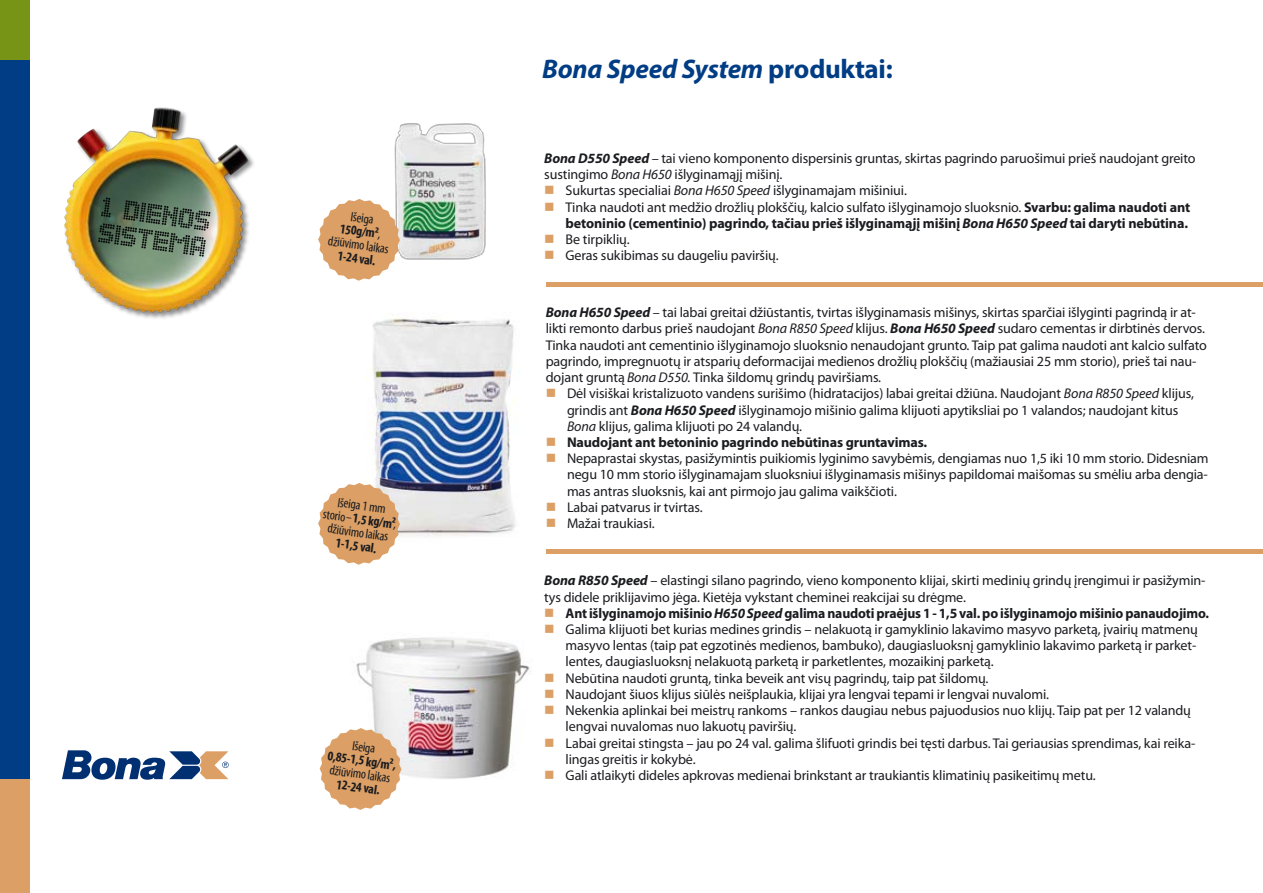
<style>
.page{position:relative;width:1263px;height:893px;background:#fff}
.page>*{position:absolute;margin:0;border:0;box-sizing:border-box;transform-origin:0 0}
.t1{font:italic 700 27px "Myriad Pro";letter-spacing:-.01em;color:#003d84}
.t2{font:14.1px/16.2px "Myriad Pro";letter-spacing:-.01em;color:#1b1c20}
.t3{font:700 14.1px "Myriad Pro";letter-spacing:-.01em;color:#1b1c20}
.t4{font:condensed 13.5px/13.5px "Myriad Pro";color:#1b1c20;text-align:center}
.t5{font:700 condensed 13.5px "Myriad Pro";color:#1b1c20}
.s1{font-weight:700}
.s2{font-style:normal}
.s3{font-weight:700;font-style:italic}
.s4{font-style:italic}
</style>
<div class="page">
<hr style="left:546px;top:550px;width:717px;height:4px;background:#dca066">
<hr style="left:546px;top:282px;width:717px;height:4px;background:#dca066">
<svg style="left:62px;top:750px;width:167px;height:30px"></svg>
<div style="left:0;top:60px;width:30px;height:720px;background:#003d84"></div>
<div style="left:0;top:780px;width:30px;height:113px;background:#dca066"></div>
<div style="left:0;top:0;width:30px;height:60px;background:#789416"></div>
<img style="left:394px;top:123px;width:92px;height:137px">
<img style="left:364px;top:317px;width:152px;height:220px">
<img style="left:356px;top:637px;width:175px;height:142px">
<img style="left:64px;top:107px;width:185px;height:206px">
<svg style="left:98px;top:197px;width:112px;height:60px;background:#596d5c"></svg>
<svg style="left:318px;top:483px;width:82px;height:82px"></svg>
<svg style="left:318px;top:199px;width:82px;height:82px"></svg>
<svg style="left:320px;top:728px;width:81px;height:82px"></svg>
<p class="t4" style="left:333px;top:207px;width:63px;rotate:8deg">Išeiga<br><span class="s1">150g/m²</span>, džiūvimo laikas</p>
<p class="t5" style="left:339px;top:247px;width:40px;rotate:8deg">1-24 val.</p>
<p class="t4" style="left:326px;top:494px;width:75px;rotate:8deg">Išeiga 1 mm storio – <span class="s1">1,5 kg/m²</span>, džiūvimo laikas</p>
<p class="t5" style="left:337px;top:534px;width:43px;rotate:8deg">1-1,5 val.</p>
<p class="t4" style="left:353px;top:739px;width:25px;rotate:8deg">Išeiga</p>
<p class="t5" style="left:329px;top:747px;width:71px;rotate:8deg">0,85-1,5 kg/m²,</p>
<p class="t4" style="left:331px;top:763px;width:63px;rotate:8deg">džiūvimo laikas</p>
<p class="t5" style="left:338px;top:776px;width:45px;rotate:8deg">12-24 val.</p>
<h1 class="t1" style="left:542px;top:52px;width:352px">Bona Speed System <span class="s2">produktai:</span></h1>
<p class="t2" style="left:544px;top:150px;width:653px"><span class="s3">Bona D550 Speed</span> – tai vieno komponento dispersinis gruntas, skirtas pagrindo paruošimui prieš naudojant greito</p>
<p class="t2" style="left:544px;top:166px;width:240px">sustingimo <span class="s4">Bona H650</span> išlyginamąjį mišinį.</p>
<p class="t2" style="left:566px;top:182px;width:343px">Sukurtas specialiai <span class="s4">Bona H650 Speed</span> išlyginamajam mišiniui.</p>
<p class="t2" style="left:566px;top:199px;width:626px">Tinka naudoti ant medžio drožlių plokščių, kalcio sulfato išlyginamojo sluoksnio. <span class="s1">Svarbu: galima naudoti ant</span></p>
<p class="t3" style="left:566px;top:214px;width:624px">betoninio (cementinio) pagrindo, tačiau prieš išlyginamąjį mišinį <span class="s4">Bona H650 Speed</span> tai daryti nebūtina.</p>
<p class="t2" style="left:566px;top:231px;width:66px">Be tirpiklių.</p>
<p class="t2" style="left:566px;top:247px;width:215px">Geras sukibimas su daugeliu paviršių.</p>
<p class="t2" style="left:546px;top:304px;width:663px"><span class="s3">Bona H650 Speed</span> – tai labai greitai džiūstantis, tvirtas išlyginamasis mišinys, skirtas sparčiai išlyginti pagrindą ir at&shy;likti remonto darbus prieš naudojant <span class="s4">Bona R850 Speed</span> klijus. <span class="s3">Bona H650 Speed</span> sudaro cementas ir dirbtinės dervos.<br>Tinka naudoti ant cementinio išlyginamojo sluoksnio nenaudojant grunto. Taip pat galima naudoti ant kalcio sulfato pagrindo, impregnuotų ir atsparių deformacijai medienos drožlių plokščių (mažiausiai 25 mm storio), prieš tai nau&shy;dojant gruntą <span class="s4">Bona D550.</span> Tinka šildomų grindų paviršiams.</p>
<p class="t2" style="left:567px;top:385px;width:628px">Dėl visiškai kristalizuoto vandens surišimo (hidratacijos) labai greitai džiūna. Naudojant <span class="s4">Bona R850 Speed</span> klijus, grindis ant <span class="s3">Bona H650 Speed</span> išlyginamojo mišinio galima klijuoti apytiksliai po 1 valandos; naudojant kitus <span class="s4">Bona</span> klijus, galima klijuoti po 24 valandų.<br><span class="s1">Naudojant ant betoninio pagrindo nebūtinas gruntavimas.</span></p>
<p class="t2" style="left:567px;top:450px;width:643px">Nepaprastai skystas, pasižymintis puikiomis lyginimo savybėmis, dengiamas nuo 1,5 iki 10 mm storio. Didesniam negu 10 mm storio išlyginamajam sluoksniui išlyginamasis mišinys papildomai maišomas su smėliu arba dengia&shy;mas antras sluoksnis, kai ant pirmojo jau galima vaikščioti.<br>Labai patvarus ir tvirtas.<br>Mažai traukiasi.</p>
<p class="t2" style="left:544px;top:572px;width:663px"><span class="s3">Bona R850 Speed</span> – elastingi silano pagrindo, vieno komponento klijai, skirti medinių grindų įrengimui ir pasižymin&shy;tys didele priklijavimo jėga. Kietėja vykstant cheminei reakcijai su drėgme.</p>
<p class="t2" style="left:566px;top:605px;width:645px"><span class="s1">Ant išlyginamojo mišinio</span> <span class="s3">H650 Speed</span> <span class="s1">galima naudoti praėjus 1 - 1,5 val. po išlyginamojo mišinio panaudojimo.<br></span>Galima klijuoti bet kurias medines grindis – nelakuotą ir gamyklinio lakavimo masyvo parketą, įvairių matmenų masyvo lentas (taip pat egzotinės medienos, bambuko), daugiasluoksnį gamyklinio lakavimo parketą ir parket&shy;lentes, daugiasluoksnį nelakuotą parketą ir parketlentes, mozaikinį parketą.<br>Nebūtina naudoti gruntą, tinka beveik ant visų pagrindų, taip pat šildomų.<br>Naudojant šiuos klijus siūlės neišplaukia, klijai yra lengvai tepami ir lengvai nuvalomi.<br>Nekenkia aplinkai bei meistrų rankoms – rankos daugiau nebus pajuodusios nuo klijų. Taip pat per 12 valandų lengvai nuvalomas nuo lakuotų paviršių.<br>Labai greitai stingsta – jau po 24 val. galima šlifuoti grindis bei tęsti darbus. Tai geriausias sprendimas, kai reika&shy;lingas greitis ir kokybė.<br>Gali atlaikyti dideles apkrovas medienai brinkstant ar traukiantis klimatinių pasikeitimų metu.</p>
</div>
